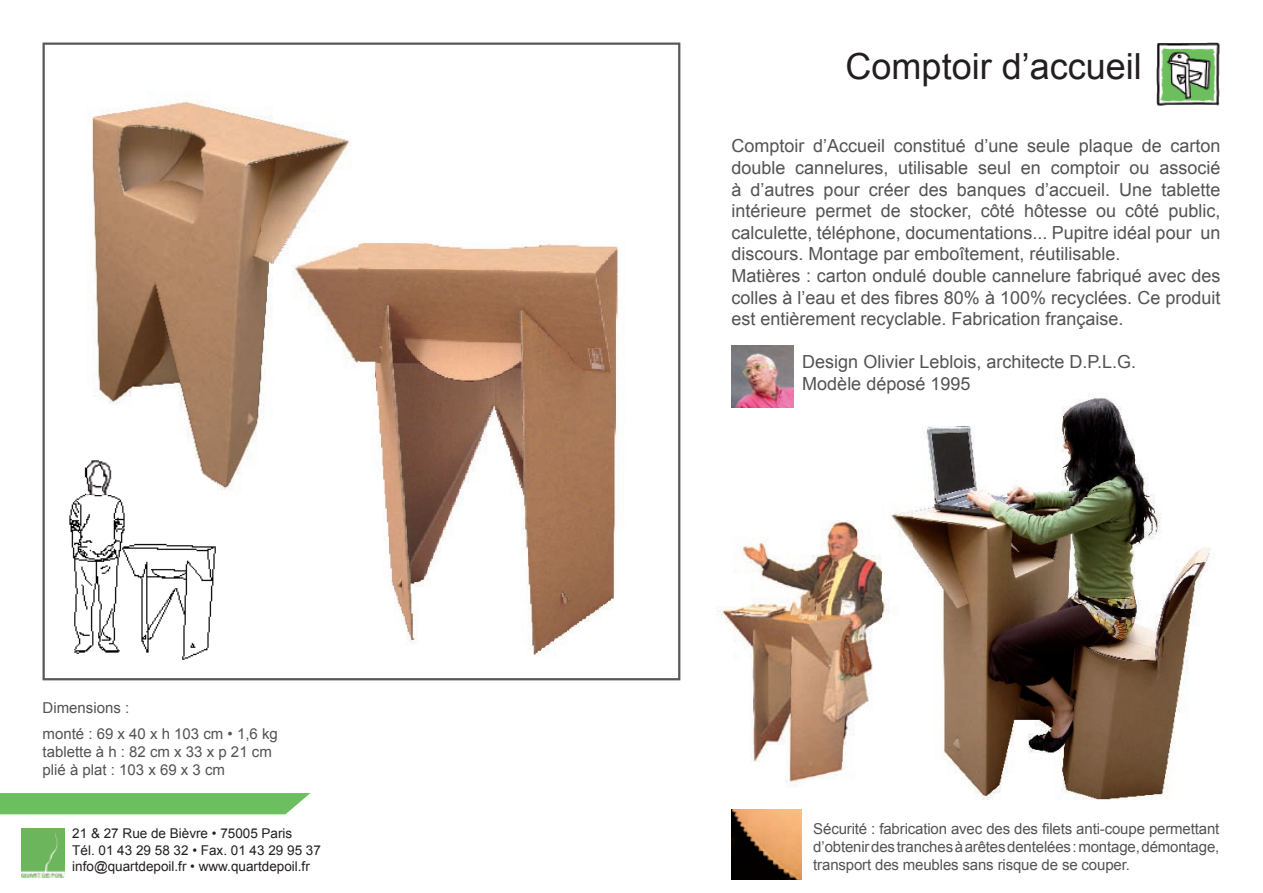
<style>
.page{position:relative;width:1263px;height:893px;background:#fff}
.page>*{position:absolute;margin:0;border:0;box-sizing:border-box;transform-origin:0 0}
.t1{font:36px "Arial";color:#231f20}
.t2{font:18px/21.6px "Arial";color:#535355}
.t3{font:15px/18px "Arial";color:#535355}
.t4{font:13.5px/16.2px "Arial";color:#231f20}
</style>
<div class="page">
<svg style="left:43px;top:43px;width:637px;height:637px"></svg>
<img style="left:1157px;top:43px;width:63px;height:63px">
<svg style="left:0;top:793px;width:310px;height:21px;background:#72c164"></svg>
<img style="left:731px;top:809px;width:70px;height:70px">
<img style="left:292px;top:196px;width:346px;height:466px">
<img style="left:68px;top:458px;width:148px;height:202px">
<img style="left:913px;top:398px;width:298px;height:402px">
<img style="left:731px;top:345px;width:63px;height:63px">
<img style="left:86px;top:78px;width:271px;height:417px">
<img style="left:292px;top:196px;width:65px;height:299px">
<img style="left:86px;top:458px;width:130px;height:37px">
<img style="left:717px;top:511px;width:196px;height:275px">
<img style="left:21px;top:828px;width:43px;height:50px">
<p class="t3" style="left:43px;top:694px;width:237px;line-height:26.5px">Dimensions :<br>monté : 69 x 40 x h 103 cm • 1,6 kg</p>
<p class="t3" style="left:43px;top:743px;width:231px">tablette à h : 82 cm x 33 x p 21 cm plié à plat : 103 x 69 x 3 cm</p>
<p class="t4" style="left:72px;top:826px;width:250px">21 &amp; 27 Rue de Bièvre • 75005 Paris<br>Tél. 01 43 29 58 32 • Fax. 01 43 29 95 37 info@quartdepoil.fr • www.quartdepoil.fr</p>
<h1 class="t1" style="left:846px;top:43px;width:298px">Comptoir d’accueil</h1>
<p class="t2" style="left:731px;top:135px;width:490px">Comptoir d’Accueil constitué d’une seule plaque de carton double cannelures, utilisable seul en comptoir ou associé à d’autres pour créer des banques d’accueil. Une tablette intérieure permet de stocker, côté hôtesse ou côté public, calculette, téléphone, documentations... Pupitre idéal pour un discours. Montage par emboîtement, réutilisable.<br>Matières : carton ondulé double cannelure fabriqué avec des colles à l’eau et des fibres 80% à 100% recyclées. Ce produit est entièrement recyclable. Fabrication française.</p>
<p class="t2" style="left:802px;top:351px;width:335px">Design Olivier Leblois, architecte D.P.L.G.<br>Modèle déposé 1995</p>
<p class="t3" style="left:813px;top:820px;width:408px;text-align:justify">Sécurité : fabrication avec des des filets anti-coupe permettant d’obtenir des tranches à arêtes dentelées : montage, démontage, transport des meubles sans risque de se couper.</p>
</div>
